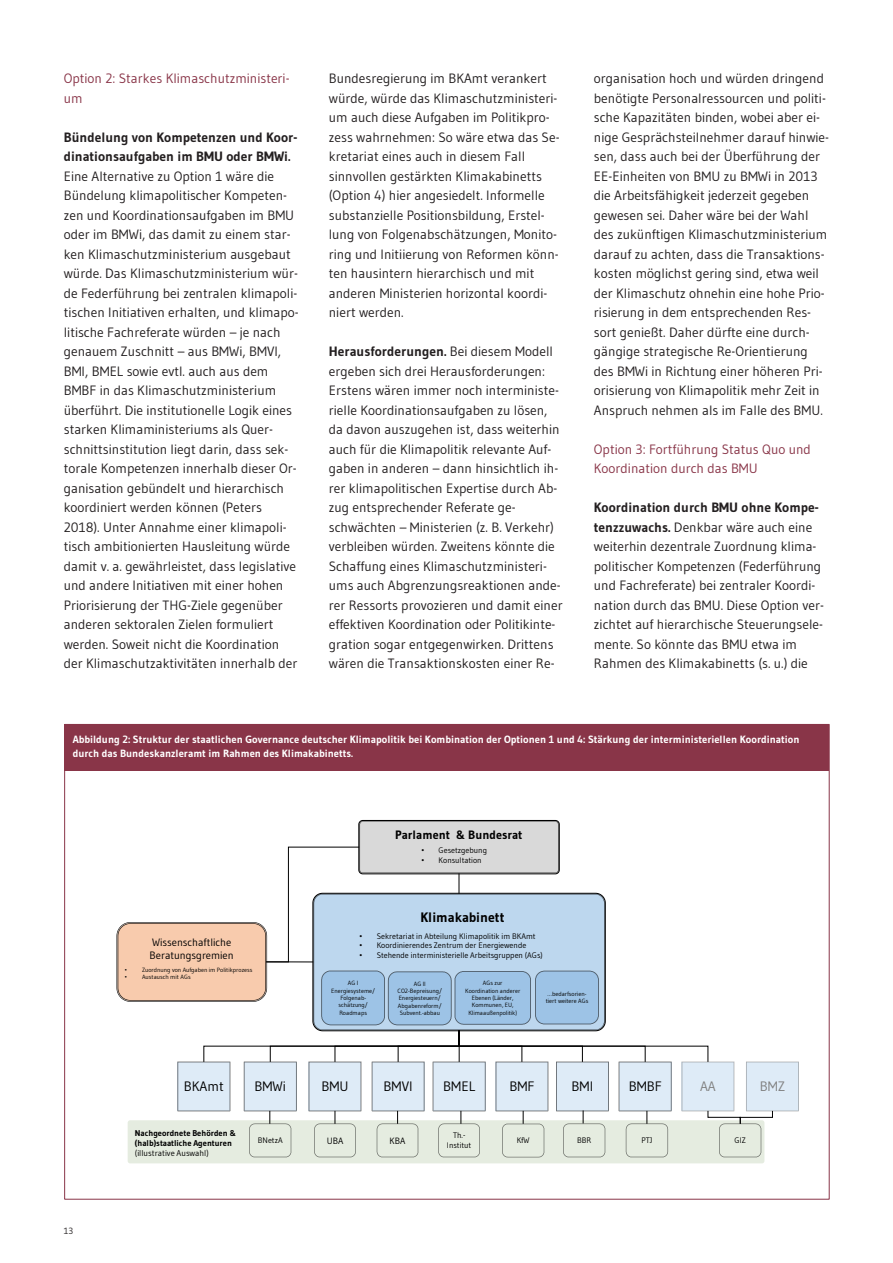
<style>
.page{position:relative;width:893px;height:1263px;background:#fff}
.page>*{position:absolute;margin:0;border:0;box-sizing:border-box;transform-origin:0 0}
.t1{font:13.65px "Gudea";color:#000}
.t2{font:700 13.65px "Gudea";color:#000}
.t3{font:13.65px "Gudea";color:#7f7f7f}
.t4{font:13.5px/19.5px "Gudea";color:#231f20}
.t5{font:13.5px/19.5px "Gudea";color:#893548}
.t6{font:700 13.5px/19.5px "Gudea";color:#231f20}
.t7{font:700 12.15px "Gudea";color:#000}
.t8{font:10.65px/12.8px "Gudea";color:#000}
.t9{font:700 10.5px/13.5px "Gudea";color:#fff}
.t10{font:9.15px "Gudea";color:#000}
.t11{font:9px "Gudea";color:#231f20}
.t12{font:700 8.4px/10.1px "Gudea";color:#000}
.t13{font:8.4px "Gudea";color:#000}
.t14{font:7.95px/9.6px "Gudea";color:#000;text-align:center}
.t15{font:6.15px/7.4px "Gudea";color:#000;text-align:center}
.t16{font:6.15px "Arial";color:#000}
.s1{font-weight:700}
.s2{font-family:"Arial"}
</style>
<div class="page">
<div style="left:128px;top:1120px;width:636px;height:43px;background:#548235;border-radius:3px;opacity:.15"></div>
<svg style="left:117px;top:820px;width:682px;height:337px"></svg>
<div style="left:64px;top:724px;width:764px;height:47px;background:#893548"></div>
<p class="t5" style="left:64px;top:69px;width:227px">Option 2: Starkes Klimaschutzministeri&shy;um</p>
<p class="t6" style="left:64px;top:127px;width:235px">Bündelung von Kompetenzen und Koor&shy;dinationsaufgaben im BMU oder BMWi.</p>
<p class="t4" style="left:64px;top:166px;width:236px">Eine Alternative zu Option 1 wäre die Bündelung klimapolitischer Kompeten&shy;zen und Koordinationsaufgaben im BMU oder im BMWi, das damit zu einem star&shy;ken Klimaschutzministerium ausgebaut würde. Das Klimaschutzministerium wür&shy;de Federführung bei zentralen klimapoli&shy;tischen Initiativen erhalten, und klimapo&shy;litische Fachreferate würden – je nach genauem Zuschnitt – aus BMWi, BMVI, BMI, BMEL sowie evtl. auch aus dem BMBF in das Klimaschutzministerium überführt. Die institutionelle Logik eines starken Klimaministeriums als Quer&shy;schnittsinstitution liegt darin, dass sek&shy;torale Kompetenzen innerhalb dieser Or&shy;ganisation gebündelt und hierarchisch koordiniert werden können (Peters 2018). Unter Annahme einer klimapoli&shy;tisch ambitionierten Hausleitung würde damit v. a. gewährleistet, dass legislative und andere Initiativen mit einer hohen Priorisierung der THG-Ziele gegenüber anderen sektoralen Zielen formuliert werden. Soweit nicht die Koordination der Klimaschutzaktivitäten innerhalb der</p>
<p class="t4" style="left:329px;top:69px;width:232px">Bundesregierung im BKAmt verankert würde, würde das Klimaschutzministeri&shy;um auch diese Aufgaben im Politikpro&shy;zess wahrnehmen: So wäre etwa das Se&shy;kretariat eines auch in diesem Fall sinnvollen gestärkten Klimakabinetts (Option 4) hier angesiedelt. Informelle substanzielle Positionsbildung, Erstel&shy;lung von Folgenabschätzungen, Monito&shy;ring und Initiierung von Reformen könn&shy;ten hausintern hierarchisch und mit anderen Ministerien horizontal koordi&shy;niert werden.</p>
<p class="t4" style="left:329px;top:342px;width:235px"><span class="s1">Herausforderungen.</span> Bei diesem Modell ergeben sich drei Herausforderungen:<br>Erstens wären immer noch interministe&shy;rielle Koordinationsaufgaben zu lösen, da davon auszugehen ist, dass weiterhin auch für die Klimapolitik relevante Auf&shy;gaben in anderen – dann hinsichtlich ih&shy;rer klimapolitischen Expertise durch Ab&shy;zug entsprechender Referate ge&shy;schwächten – Ministerien (z. B. Verkehr) verbleiben würden. Zweitens könnte die Schaffung eines Klimaschutzministeri&shy;ums auch Abgrenzungsreaktionen ande&shy;rer Ressorts provozieren und damit einer effektiven Koordination oder Politikinte&shy;gration sogar entgegenwirken. Drittens wären die Transaktionskosten einer Re-</p>
<p class="t4" style="left:594px;top:69px;width:237px">organisation hoch und würden dringend benötigte Personalressourcen und politi&shy;sche Kapazitäten binden, wobei aber ei&shy;nige Gesprächsteilnehmer darauf hinwie&shy;sen, dass auch bei der Überführung der EE-Einheiten von BMU zu BMWi in 2013 die Arbeitsfähigkeit jederzeit gegeben gewesen sei. Daher wäre bei der Wahl des zukünftigen Klimaschutzministerium darauf zu achten, dass die Transaktions&shy;kosten möglichst gering sind, etwa weil der Klimaschutz ohnehin eine hohe Prio&shy;risierung in dem entsprechenden Res&shy;sort genießt. Daher dürfte eine durch&shy;gängige strategische Re-Orientierung des BMWi in Richtung einer höheren Pri&shy;orisierung von Klimapolitik mehr Zeit in Anspruch nehmen als im Falle des BMU.</p>
<p class="t5" style="left:594px;top:439px;width:218px">Option 3: Fortführung Status Quo und<br>Koordination durch das BMU</p>
<p class="t4" style="left:594px;top:498px;width:232px"><span class="s1">Koordination durch BMU ohne Kompe&shy;tenzzuwachs.</span> Denkbar wäre auch eine weiterhin dezentrale Zuordnung klima&shy;politischer Kompetenzen (Federführung und Fachreferate) bei zentraler Koordi&shy;nation durch das BMU. Diese Option ver&shy;zichtet auf hierarchische Steuerungsele&shy;mente. So könnte das BMU etwa im Rahmen des Klimakabinetts (s. u.) die</p>
<p class="t9" style="left:73px;top:733px;width:728px">Abbildung 2: Struktur der staatlichen Governance deutscher Klimapolitik bei Kombination der Optionen 1 und 4: Stärkung der interministeriellen Koordination durch das Bundeskanzleramt im Rahmen des Klimakabinetts.</p>
<p class="t7" style="left:395px;top:827px;width:129px">Parlament &amp; Bundesrat</p>
<p class="t14" style="left:421px;top:846px;width:67px"><span class="s2">•</span> Gesetzgebung</p>
<p class="t14" style="left:421px;top:855px;width:62px"><span class="s2">•</span> Konsultation</p>
<p class="t11" style="left:64px;top:1225px;width:11px">13</p>
<p class="t8" style="left:150px;top:936px;width:86px">Wissenschaftliche<br>Beratungsgremien</p>
<p class="t16" style="left:125px;top:965px;width:4px">•</p>
<p class="t15" style="left:142px;top:966px;width:112px">Zuordnung von Aufgaben im Politikprozess</p>
<p class="t16" style="left:125px;top:972px;width:4px">•</p>
<p class="t15" style="left:142px;top:973px;width:50px">Austausch mit AGs</p>
<p class="t2" style="left:420px;top:908px;width:86px">Klimakabinett</p>
<p class="t14" style="left:360px;top:931px;width:178px"><span class="s2">•</span> Sekretariat in Abteilung Klimapolitik im BKAmt</p>
<p class="t14" style="left:360px;top:941px;width:168px"><span class="s2">•</span> Koordinierendes Zentrum der Energiewende</p>
<p class="t14" style="left:360px;top:950px;width:185px"><span class="s2">•</span> Stehende interministerielle Arbeitsgruppen (AGs)</p>
<p class="t15" style="left:331px;top:979px;width:45px">AG I<br>Energiesysteme/<br>Folgenab&shy;schätzung/<br>Roadmaps</p>
<p class="t15" style="left:465px;top:979px;width:57px">AGs zur<br>Koordination anderer<br>Ebenen (Länder,<br>Kommunen, EU,<br>Klimaaußenpolitik)</p>
<p class="t15" style="left:546px;top:990px;width:44px;text-align:left">…bedarfsorien&shy;tiert weitere AGs</p>
<p class="t15" style="left:397px;top:980px;width:46px">AG II<br>CO2-Bepreisung/<br>Energiesteuern/<br>Abgabenreform/<br>Subvent.-abbau</p>
<p class="t1" style="left:184px;top:1078px;width:42px">BKAmt</p>
<p class="t1" style="left:629px;top:1078px;width:35px">BMBF</p>
<p class="t3" style="left:700px;top:1078px;width:17px">AA</p>
<p class="t1" style="left:254px;top:1078px;width:33px">BMWi</p>
<p class="t1" style="left:321px;top:1078px;width:29px">BMU</p>
<p class="t1" style="left:384px;top:1078px;width:31px">BMVI</p>
<p class="t1" style="left:443px;top:1078px;width:33px">BMEL</p>
<p class="t1" style="left:509px;top:1078px;width:27px">BMF</p>
<p class="t1" style="left:572px;top:1078px;width:23px">BMI</p>
<p class="t12" style="left:135px;top:1127px;width:103px">Nachgeordnete Behörden &amp; (halb)staatliche Agenturen</p>
<p class="t13" style="left:135px;top:1147px;width:75px">(illustrative Auswahl)</p>
<p class="t14" style="left:447px;top:1131px;width:26px">Th.-<br>Institut</p>
<p class="t14" style="left:258px;top:1136px;width:26px">BNetzA</p>
<p class="t10" style="left:327px;top:1135px;width:18px">UBA</p>
<p class="t10" style="left:390px;top:1135px;width:17px">KBA</p>
<p class="t14" style="left:735px;top:1136px;width:13px">GIZ</p>
<p class="t14" style="left:577px;top:1136px;width:16px">BBR</p>
<p class="t14" style="left:641px;top:1136px;width:13px">PTJ</p>
<p class="t14" style="left:517px;top:1136px;width:14px">KfW</p>
<p class="t3" style="left:760px;top:1078px;width:27px">BMZ</p>
</div>
